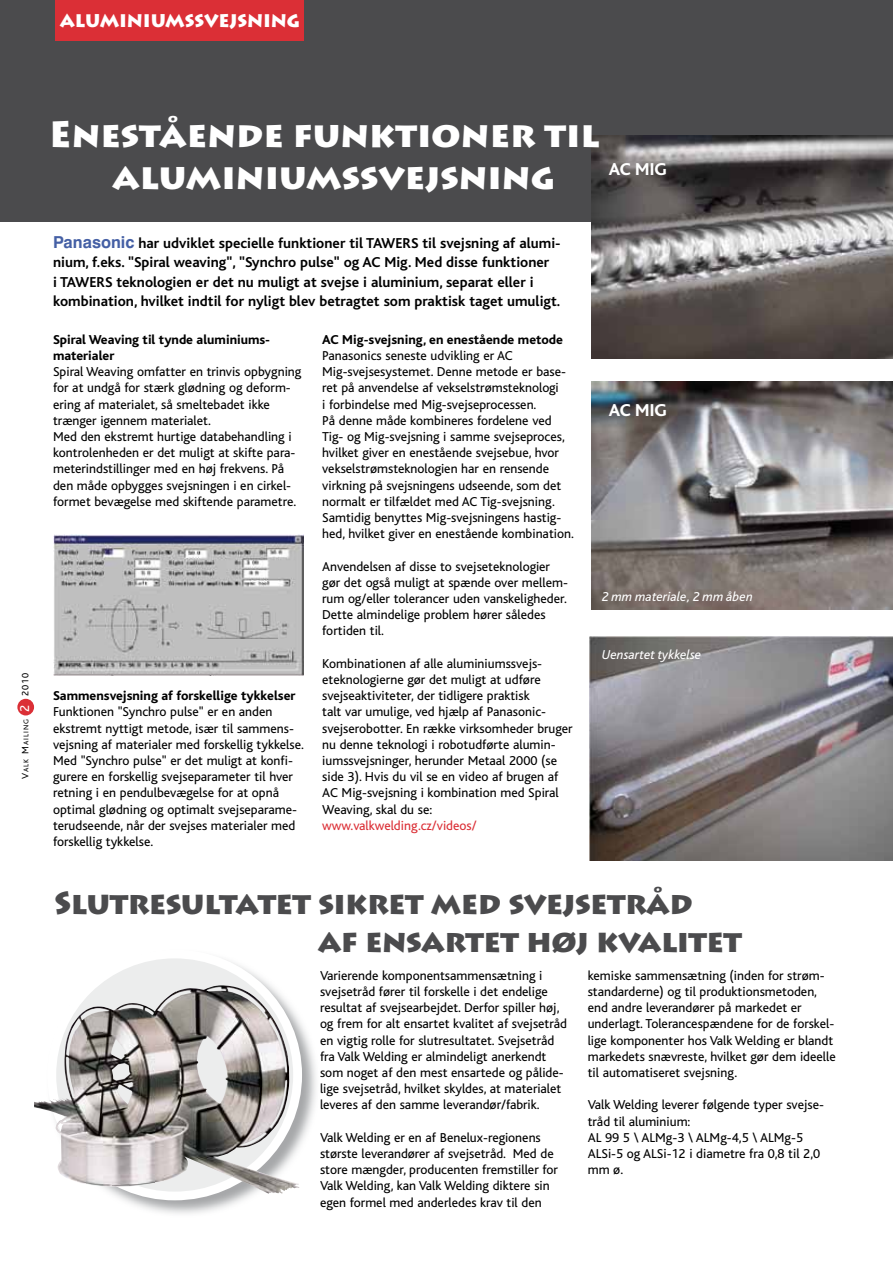
<style>
.page{position:relative;width:893px;height:1263px;background:#fff}
.page>*{position:absolute;margin:0;border:0;box-sizing:border-box;transform-origin:0 0}
.t1{font:900 36px/42px "Lithos Pro";color:#fff;text-align:center}
.t2{font:900 31.5px/37.8px "Lithos Pro";letter-spacing:-.02em;color:#4b4b4d}
.t3{font:900 18px "Lithos";letter-spacing:-.01em;color:#fff}
.t4{font:800 18px "Kl Bliss";color:#fff}
.t5{font:700 15px/19.5px "Kl Bliss";color:#000}
.t6{font:13.5px/16.2px "Kl Bliss";color:#000}
.t7{font:800 13.5px/16.2px "Kl Bliss";color:#000}
.t8{font:italic 13.5px "Kl Bliss";color:#fff}
.t9{font:13.5px "Kl Bliss";color:#db2f36}
.t10{font:13.5px "Kl Bliss";color:#fff}
.t11{font:9.75px "Kl Bliss";color:#000}
.t12{font:7.35px "Kl Bliss";letter-spacing:.135em;color:#000}
.s1{font-size:9.75px}
.s2{font-family:"Swiss 721 BT";font-size:16.5px;color:#4560a5}
</style>
<div class="page">
<div style="left:0;top:0;width:893px;height:221px;background:#4b4b4d"></div>
<img style="left:591px;top:135px;width:302px;height:224px">
<img style="left:591px;top:382px;width:302px;height:227px">
<img style="left:590px;top:636px;width:303px;height:224px">
<div style="left:17px;top:699px;width:17px;height:16px;background:#db2f36;border-radius:50%"></div>
<img style="left:124px;top:1026px;width:192px;height:188px">
<svg style="left:96px;top:958px;width:206px;height:242px"></svg>
<img style="left:34px;top:988px;width:265px;height:206px">
<div style="left:55px;top:0;width:249px;height:40px;background:#db2f36"></div>
<img style="left:54px;top:535px;width:249px;height:140px">
<h3 class="t3" style="left:60px;top:9px;width:242px">ALUMINIUMSSVEJSNING</h3>
<p class="t11" style="left:20px;top:696px;width:25px;rotate:-90deg">2010</p>
<p class="t10" style="left:18px;top:711px;width:9px;rotate:-90deg">2</p>
<p class="t12" style="left:22px;top:779px;width:61px;rotate:-90deg"><span class="s1">V</span>alk <span class="s1">M</span>ailing</p>
<h1 class="t1" style="left:49px;top:115px;width:552px">Enestående funktioner til aluminiumssvejsning</h1>
<h3 class="t4" style="left:609px;top:160px;width:59px">AC MIG</h3>
<p class="t5" style="left:53px;top:233px;width:509px"><span class="s2">Panasonic</span> har udviklet specielle funktioner til TAWERS til svejsning af alumi&shy;nium, f.eks. "Spiral weaving", "Synchro pulse" og AC Mig. Med disse funktioner<br>i TAWERS teknologien er det nu muligt at svejse i aluminium, separat eller i kombination, hvilket indtil for nyligt blev betragtet som praktisk taget umuligt.</p>
<p class="t7" style="left:53px;top:331px;width:219px">Spiral Weaving til tynde aluminiums&shy;materialer</p>
<p class="t6" style="left:53px;top:364px;width:250px">Spiral Weaving omfatter en trinvis opbygning for at undgå for stærk glødning og deform&shy;ering af materialet, så smeltebadet ikke trænger igennem materialet.<br>Med den ekstremt hurtige databehandling i kontrolenheden er det muligt at skifte para&shy;meterindstillinger med en høj frekvens. På den måde opbygges svejsningen i en cirkel&shy;formet bevægelse med skiftende parametre.</p>
<p class="t7" style="left:53px;top:688px;width:244px">Sammensvejsning af forskellige tykkelser</p>
<p class="t6" style="left:53px;top:704px;width:252px">Funktionen "Synchro pulse" er en anden ekstremt nyttigt metode, især til sammens&shy;vejsning af materialer med forskellig tykkelse.<br>Med "Synchro pulse" er det muligt at konfi&shy;gurere en forskellig svejseparameter til hver retning i en pendulbevægelse for at opnå optimal glødning og optimalt svejseparame&shy;terudseende, når der svejses materialer med forskellig tykkelse.</p>
<p class="t7" style="left:322px;top:331px;width:242px">AC Mig-svejsning, en enestående metode</p>
<p class="t6" style="left:322px;top:348px;width:253px">Panasonics seneste udvikling er AC Mig-svejsesystemet. Denne metode er base&shy;ret på anvendelse af vekselstrømsteknologi<br>i forbindelse med Mig-svejseprocessen.<br>På denne måde kombineres fordelene ved Tig- og Mig-svejsning i samme svejseproces, hvilket giver en enestående svejsebue, hvor vekselstrømsteknologien har en rensende virkning på svejsningens udseende, som det normalt er tilfældet med AC Tig-svejsning.<br>Samtidig benyttes Mig-svejsningens hastig&shy;hed, hvilket giver en enestående kombination.</p>
<p class="t6" style="left:322px;top:558px;width:247px">Anvendelsen af disse to svejseteknologier gør det også muligt at spænde over mellem&shy;rum og/eller tolerancer uden vanskeligheder.<br>Dette almindelige problem hører således fortiden til.</p>
<p class="t6" style="left:322px;top:655px;width:252px">Kombinationen af alle aluminiumssvejs&shy;eteknologierne gør det muligt at udføre svejseaktiviteter, der tidligere praktisk<br>talt var umulige, ved hjælp af Panasonic&shy;svejserobotter. En række virksomheder bruger nu denne teknologi i robotudførte alumin&shy;iumssvejsninger, herunder Metaal 2000 (se side 3). Hvis du vil se en video af brugen af AC Mig-svejsning i kombination med Spiral Weaving, skal du se:</p>
<p class="t9" style="left:322px;top:818px;width:156px">www.valkwelding.cz/videos/</p>
<h3 class="t4" style="left:609px;top:400px;width:59px">AC MIG</h3>
<p class="t8" style="left:602px;top:589px;width:153px">2 mm materiale, 2 mm åben</p>
<p class="t8" style="left:602px;top:647px;width:101px">Uensartet tykkelse</p>
<h2 class="t2" style="left:318px;top:885px;width:426px;text-indent:-263px">Slutresultatet sikret med svejsetråd<br>af ensartet høj kvalitet</h2>
<p class="t6" style="left:320px;top:967px;width:249px">Varierende komponentsammensætning i svejsetråd fører til forskelle i det endelige resultat af svejsearbejdet. Derfor spiller høj, og frem for alt ensartet kvalitet af svejsetråd en vigtig rolle for slutresultatet. Svejsetråd fra Valk Welding er almindeligt anerkendt som noget af den mest ensartede og pålide&shy;lige svejsetråd, hvilket skyldes, at materialet leveres af den samme leverandør/fabrik.</p>
<p class="t6" style="left:320px;top:1129px;width:239px">Valk Welding er en af Benelux-regionens største leverandører af svejsetråd. Med de store mængder, producenten fremstiller for Valk Welding, kan Valk Welding diktere sin egen formel med anderledes krav til den</p>
<p class="t6" style="left:588px;top:967px;width:250px">kemiske sammensætning (inden for strøm&shy;standarderne) og til produktionsmetoden, end andre leverandører på markedet er underlagt. Tolerancespændene for de forskel&shy;lige komponenter hos Valk Welding er blandt markedets snævreste, hvilket gør dem ideelle til automatiseret svejsning.</p>
<p class="t6" style="left:588px;top:1097px;width:238px">Valk Welding leverer følgende typer svejse&shy;tråd til aluminium:<br>AL 99 5 \ ALMg-3 \ ALMg-4,5 \ ALMg-5<br>ALSi-5 og ALSi-12 i diametre fra 0,8 til 2,0 mm ø.</p>
</div>
